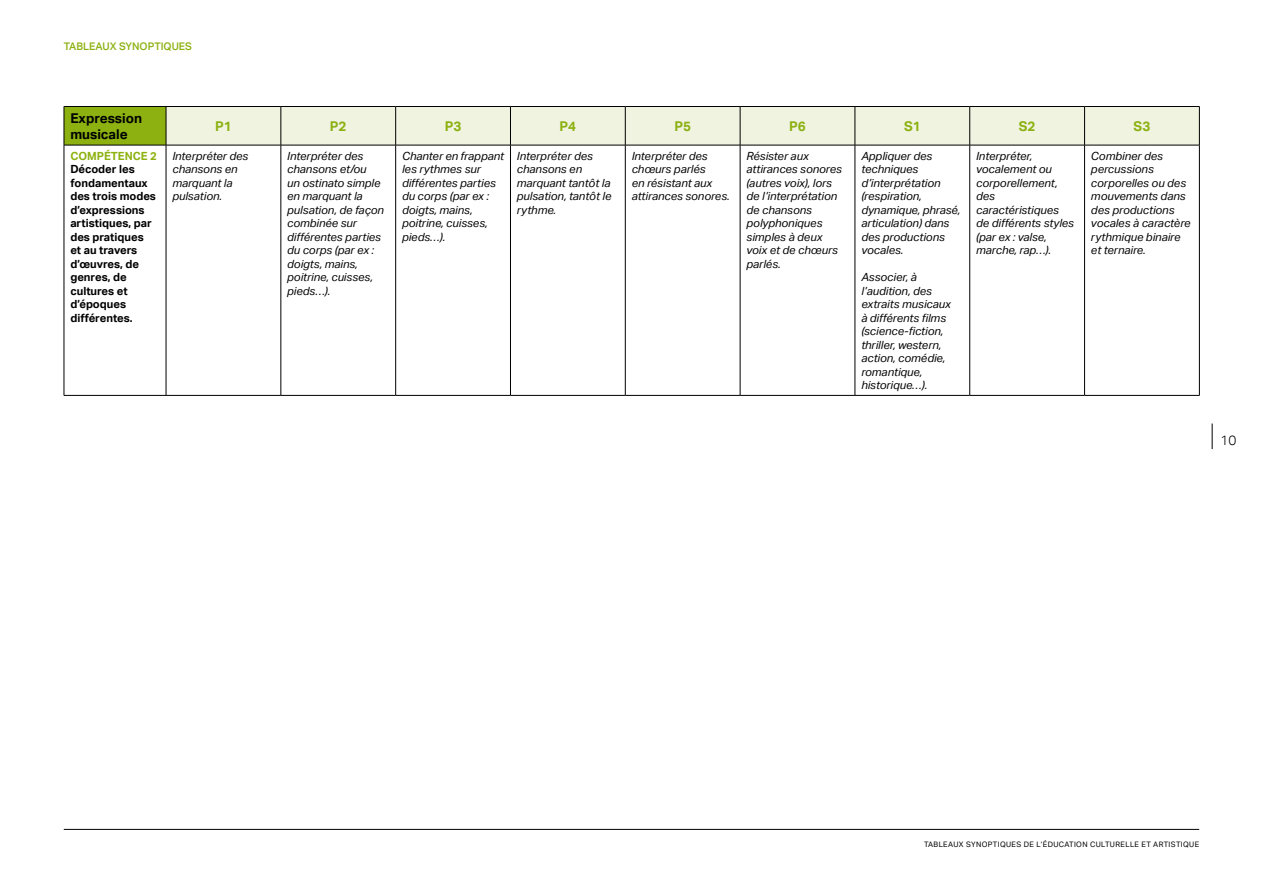
<style>
.page{position:relative;width:1263px;height:893px;background:#fff}
.page>*{position:absolute;margin:0;border:0;box-sizing:border-box;transform-origin:0 0}
.t1{font:700 13.5px/16.2px "Aktiv Grotesk";color:#000}
.t2{font:700 13.5px "Aktiv Grotesk";color:#8cb110}
.t3{font:300 13.5px "Aktiv Grotesk";color:#000}
.t4{font:italic 11.25px/13.5px "Aktiv Grotesk";color:#000}
.t5{font:700 11.25px/13.5px "Aktiv Grotesk";color:#000}
.t6{font:700 11.25px "Aktiv Grotesk";color:#8cb110}
.t7{font:500 10.5px "Aktiv Grotesk";color:#8cb110}
.t8{font:7.5px "Aktiv Grotesk";letter-spacing:.05em;color:#000}
</style>
<div class="page">
<hr style="left:64px;top:829px;width:1135px;height:1px;background:#000">
<svg style="left:1212px;top:423px;width:1px;height:26px"></svg>
<div style="left:64px;top:106px;width:102px;height:39px;background:#8cb110"></div>
<div style="left:167px;top:107px;width:1032px;height:38px;background:#eff3e0"></div>
<hr style="left:64px;top:106px;width:102px;height:1px;background:#000">
<hr style="left:64px;top:107px;width:1px;height:38px;background:#000">
<hr style="left:166px;top:106px;width:115px;height:1px;background:#000">
<hr style="left:166px;top:107px;width:1px;height:38px;background:#000">
<hr style="left:281px;top:106px;width:115px;height:1px;background:#000">
<hr style="left:281px;top:107px;width:1px;height:38px;background:#000">
<hr style="left:396px;top:106px;width:114px;height:1px;background:#000">
<hr style="left:395px;top:107px;width:1px;height:38px;background:#000">
<hr style="left:510px;top:106px;width:115px;height:1px;background:#000">
<hr style="left:510px;top:107px;width:1px;height:38px;background:#000">
<hr style="left:625px;top:106px;width:115px;height:1px;background:#000">
<hr style="left:625px;top:107px;width:1px;height:38px;background:#000">
<hr style="left:740px;top:106px;width:115px;height:1px;background:#000">
<hr style="left:740px;top:107px;width:1px;height:38px;background:#000">
<hr style="left:855px;top:106px;width:115px;height:1px;background:#000">
<hr style="left:855px;top:107px;width:1px;height:38px;background:#000">
<hr style="left:970px;top:106px;width:114px;height:1px;background:#000">
<hr style="left:969px;top:107px;width:1px;height:38px;background:#000">
<hr style="left:1084px;top:106px;width:115px;height:1px;background:#000">
<hr style="left:1084px;top:107px;width:1px;height:38px;background:#000">
<hr style="left:1199px;top:107px;width:1px;height:38px;background:#000">
<hr style="left:64px;top:145px;width:102px;height:1px;background:#000">
<hr style="left:64px;top:145px;width:1px;height:250px;background:#000">
<hr style="left:166px;top:145px;width:115px;height:1px;background:#000">
<hr style="left:166px;top:145px;width:1px;height:250px;background:#000">
<hr style="left:281px;top:145px;width:115px;height:1px;background:#000">
<hr style="left:281px;top:145px;width:1px;height:250px;background:#000">
<hr style="left:396px;top:145px;width:114px;height:1px;background:#000">
<hr style="left:395px;top:145px;width:1px;height:250px;background:#000">
<hr style="left:510px;top:145px;width:115px;height:1px;background:#000">
<hr style="left:510px;top:145px;width:1px;height:250px;background:#000">
<hr style="left:625px;top:145px;width:115px;height:1px;background:#000">
<hr style="left:625px;top:145px;width:1px;height:250px;background:#000">
<hr style="left:740px;top:145px;width:115px;height:1px;background:#000">
<hr style="left:740px;top:145px;width:1px;height:250px;background:#000">
<hr style="left:855px;top:145px;width:115px;height:1px;background:#000">
<hr style="left:855px;top:145px;width:1px;height:250px;background:#000">
<hr style="left:970px;top:145px;width:114px;height:1px;background:#000">
<hr style="left:969px;top:145px;width:1px;height:250px;background:#000">
<hr style="left:1084px;top:145px;width:115px;height:1px;background:#000">
<hr style="left:1084px;top:145px;width:1px;height:250px;background:#000">
<hr style="left:1199px;top:145px;width:1px;height:250px;background:#000">
<hr style="left:64px;top:395px;width:102px;height:1px;background:#000">
<hr style="left:166px;top:395px;width:115px;height:1px;background:#000">
<hr style="left:281px;top:395px;width:115px;height:1px;background:#000">
<hr style="left:396px;top:395px;width:114px;height:1px;background:#000">
<hr style="left:510px;top:395px;width:115px;height:1px;background:#000">
<hr style="left:625px;top:395px;width:115px;height:1px;background:#000">
<hr style="left:740px;top:395px;width:115px;height:1px;background:#000">
<hr style="left:855px;top:395px;width:115px;height:1px;background:#000">
<hr style="left:970px;top:395px;width:114px;height:1px;background:#000">
<hr style="left:1084px;top:395px;width:115px;height:1px;background:#000">
<p class="t7" style="left:64px;top:40px;width:130px">TABLEAUX SYNOPTIQUES</p>
<p class="t1" style="left:70px;top:110px;width:73px">Expression musicale</p>
<p class="t2" style="left:215px;top:118px;width:18px">P1</p>
<p class="t2" style="left:330px;top:118px;width:18px">P2</p>
<p class="t2" style="left:445px;top:118px;width:18px">P3</p>
<p class="t2" style="left:560px;top:118px;width:18px">P4</p>
<p class="t2" style="left:674px;top:118px;width:18px">P5</p>
<p class="t2" style="left:789px;top:118px;width:18px">P6</p>
<p class="t2" style="left:904px;top:118px;width:18px">S1</p>
<p class="t2" style="left:1019px;top:118px;width:18px">S2</p>
<p class="t2" style="left:1133px;top:118px;width:18px">S3</p>
<p class="t6" style="left:70px;top:149px;width:88px">COMPÉTENCE 2</p>
<p class="t5" style="left:70px;top:162px;width:87px">Décoder les fondamentaux des trois modes d’expressions artistiques, par des pratiques et au travers d’œuvres, de genres, de cultures et d’époques différentes.</p>
<p class="t4" style="left:172px;top:149px;width:78px">Interpréter des chansons en marquant la pulsation.</p>
<p class="t4" style="left:287px;top:149px;width:98px">Interpréter des chansons et/ou<br>un ostinato simple en marquant la pulsation, de façon combinée sur différentes parties du corps (par ex : doigts, mains, poitrine, cuisses, pieds…).</p>
<p class="t4" style="left:402px;top:149px;width:104px">Chanter en frappant les rythmes sur différentes parties du corps (par ex : doigts, mains, poitrine, cuisses, pieds…).</p>
<p class="t4" style="left:517px;top:149px;width:96px">Interpréter des chansons en marquant tantôt la pulsation, tantôt le rythme.</p>
<p class="t4" style="left:632px;top:149px;width:100px">Interpréter des chœurs parlés<br>en résistant aux attirances sonores.</p>
<p class="t4" style="left:746px;top:149px;width:97px">Résister aux attirances sonores (autres voix), lors de l’interprétation de chansons polyphoniques simples à deux voix et de chœurs parlés.</p>
<p class="t4" style="left:861px;top:149px;width:100px">Appliquer des techniques d’interprétation (respiration, dynamique, phrasé, articulation) dans des productions vocales.</p>
<p class="t4" style="left:976px;top:149px;width:100px">Interpréter, vocalement ou corporellement, des caractéristiques de différents styles (par ex : valse, marche, rap…).</p>
<p class="t4" style="left:1091px;top:149px;width:101px">Combiner des percussions corporelles ou des mouvements dans des productions vocales à caractère rythmique binaire et ternaire.</p>
<p class="t4" style="left:861px;top:270px;width:91px">Associer, à l’audition, des extraits musicaux à différents films (science-fiction, thriller, western, action, comédie, romantique, historique…).</p>
<p class="t3" style="left:1220px;top:433px;width:17px">10</p>
<p class="t8" style="left:924px;top:840px;width:277px">TABLEAUX SYNOPTIQUES DE L’ÉDUCATION CULTURELLE ET ARTISTIQUE</p>
</div>
